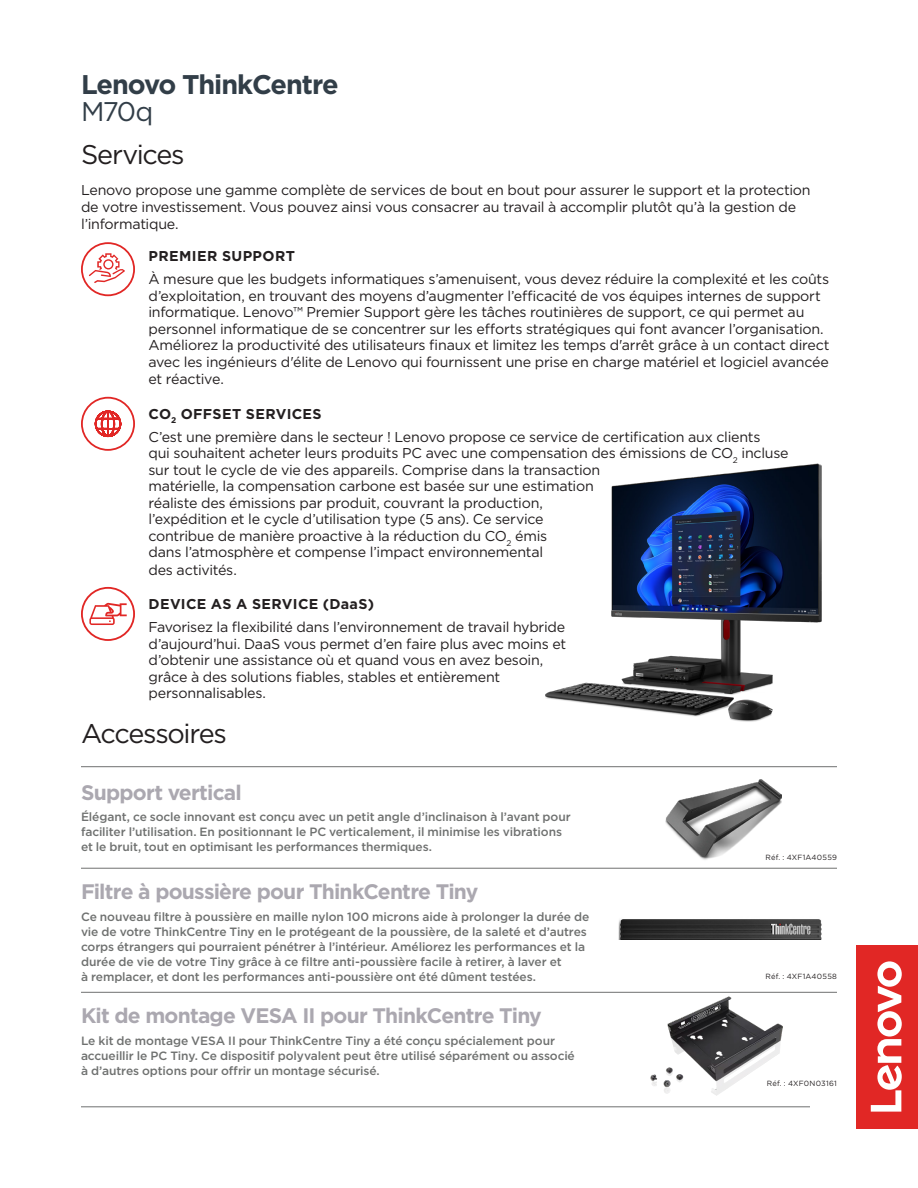
<style>
.page{position:relative;width:918px;height:1188px;background:#fff}
.page>*{position:absolute;margin:0;border:0;box-sizing:border-box;transform-origin:0 0}
.LEN-h2__product_name{font:700 27px/27px "Gotham";letter-spacing:-.04em;color:#323e48}
.LEN-h3__lighter_weig{font:27px "Gotham";letter-spacing:-.05em;color:#231f20}
.LEN-h4__sidebar_gray{font:700 21px "Gotham";letter-spacing:-.04em;color:#aba8b0}
.LEN-p1__normal{font:14.25px/16.6px "Gotham";letter-spacing:-.015em;color:#231f20}
.LEN-h5__benefit_head{font:700 14.25px "Gotham";letter-spacing:.025em;color:#231f20}
.LEN-p3__sidebar{font:500 12px/15px "Gotham";letter-spacing:-.01em;color:#6f7170}
.LEN-p5__mousetype{font:7.5px "Gotham";letter-spacing:.025em;color:#231f20}
.s1{font-weight:400}
</style>
<div class="page">
<svg style="left:81px;top:242px;width:54px;height:54px"></svg>
<hr style="left:81px;top:766px;width:756px;height:1px;background:#6f7170">
<hr style="left:81px;top:868px;width:756px;height:1px;background:#6f7170">
<hr style="left:81px;top:1107px;width:729px;height:1px;background:#6f7170">
<hr style="left:81px;top:992px;width:756px;height:1px;background:#6f7170">
<svg style="left:81px;top:397px;width:54px;height:54px"></svg>
<svg style="left:81px;top:587px;width:54px;height:54px"></svg>
<img style="left:650px;top:991px;width:133px;height:105px">
<img style="left:618px;top:919px;width:203px;height:21px">
<img style="left:666px;top:779px;width:115px;height:81px">
<div style="left:857px;top:945px;width:61px;height:184px;background:#e12725"></div>
<svg style="left:871px;top:961px;width:31px;height:151px"></svg>
<img style="left:545px;top:463px;width:277px;height:259px">
<p class="LEN-h2__product_name" style="left:81px;top:70px;width:259px">Lenovo ThinkCentre<br><span class="s1">M70q</span></p>
<p class="LEN-h3__lighter_weig" style="left:81px;top:137px;width:105px">Services</p>
<p class="LEN-p1__normal" style="left:81px;top:181px;width:731px;line-height:17.2px">Lenovo propose une gamme complète de services de bout en bout pour assurer le support et la protection de votre investissement. Vous pouvez ainsi vous consacrer au travail à accomplir plutôt qu’à la gestion de l’informatique.</p>
<p class="LEN-h5__benefit_head" style="left:148px;top:247px;width:148px">PREMIER SUPPORT</p>
<p class="LEN-p1__normal" style="left:148px;top:271px;width:683px">À mesure que les budgets informatiques s’amenuisent, vous devez réduire la complexité et les coûts d’exploitation, en trouvant des moyens d’augmenter l’efficacité de vos équipes internes de support informatique. Lenovo™ Premier Support gère les tâches routinières de support, ce qui permet au personnel informatique de se concentrer sur les efforts stratégiques qui font avancer l’organisation.<br>Améliorez la productivité des utilisateurs finaux et limitez les temps d'arrêt grâce à un contact direct avec les ingénieurs d'élite de Lenovo qui fournissent une prise en charge matériel et logiciel avancée et réactive.</p>
<p class="LEN-h5__benefit_head" style="left:148px;top:404px;width:175px">CO<sub>2</sub> OFFSET SERVICES</p>
<p class="LEN-p1__normal" style="left:148px;top:428px;width:642px">C’est une première dans le secteur ! Lenovo propose ce service de certification aux clients<br>qui souhaitent acheter leurs produits PC avec une compensation des émissions de CO<sub>2</sub> incluse sur tout le cycle de vie des appareils. Comprise dans la transaction<br>matérielle, la compensation carbone est basée sur une estimation<br>réaliste des émissions par produit, couvrant la production,<br>l’expédition et le cycle d’utilisation type (5 ans). Ce service<br>contribue de manière proactive à la réduction du CO<sub>2</sub> émis<br>dans l’atmosphère et compense l’impact environnemental<br>des activités.</p>
<p class="LEN-h5__benefit_head" style="left:148px;top:595px;width:227px">DEVICE AS A SERVICE (DaaS)</p>
<p class="LEN-p1__normal" style="left:148px;top:619px;width:419px">Favorisez la flexibilité dans l’environnement de travail hybride d’aujourd’hui. DaaS vous permet d’en faire plus avec moins et d’obtenir une assistance où et quand vous en avez besoin, grâce à des solutions fiables, stables et entièrement personnalisables.</p>
<p class="LEN-h3__lighter_weig" style="left:81px;top:716px;width:147px">Accessoires</p>
<p class="LEN-h4__sidebar_gray" style="left:81px;top:778px;width:162px">Support vertical</p>
<p class="LEN-p3__sidebar" style="left:81px;top:809px;width:491px">Élégant, ce socle innovant est conçu avec un petit angle d’inclinaison à l’avant pour faciliter l’utilisation. En positionnant le PC verticalement, il minimise les vibrations et le bruit, tout en optimisant les performances thermiques.</p>
<p class="LEN-h4__sidebar_gray" style="left:81px;top:878px;width:399px">Filtre à poussière pour ThinkCentre Tiny</p>
<p class="LEN-p3__sidebar" style="left:81px;top:909px;width:510px">Ce nouveau filtre à poussière en maille nylon 100 microns aide à prolonger la durée de vie de votre ThinkCentre Tiny en le protégeant de la poussière, de la saleté et d’autres corps étrangers qui pourraient pénétrer à l’intérieur. Améliorez les performances et la durée de vie de votre Tiny grâce à ce filtre anti-poussière facile à retirer, à laver et<br>à remplacer, et dont les performances anti-poussière ont été dûment testées.</p>
<p class="LEN-h4__sidebar_gray" style="left:81px;top:1002px;width:462px">Kit de montage VESA II pour ThinkCentre Tiny</p>
<p class="LEN-p3__sidebar" style="left:81px;top:1033px;width:495px">Le kit de montage VESA II pour ThinkCentre Tiny a été conçu spécialement pour accueillir le PC Tiny. Ce dispositif polyvalent peut être utilisé séparément ou associé à d’autres options pour offrir un montage sécurisé.</p>
<p class="LEN-p5__mousetype" style="left:766px;top:853px;width:73px">Réf. : 4XF1A40559</p>
<p class="LEN-p5__mousetype" style="left:766px;top:971px;width:73px">Réf. : 4XF1A40558</p>
<p class="LEN-p5__mousetype" style="left:767px;top:1079px;width:72px">Réf. : 4XF0N03161</p>
</div>
